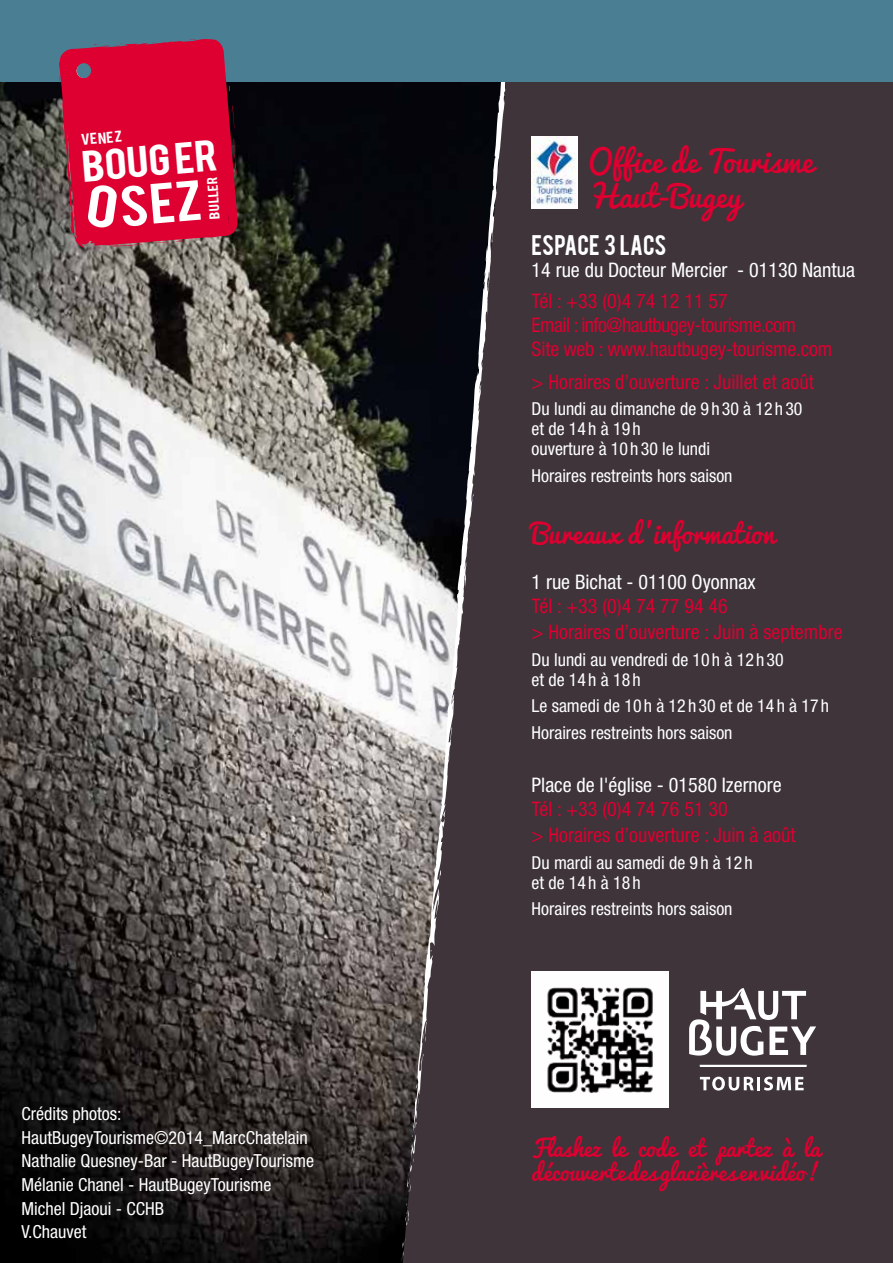
<style>
.page{position:relative;width:893px;height:1263px;background:#fff}
.page>*{position:absolute;margin:0;border:0;box-sizing:border-box;transform-origin:0 0}
.t1{font:34.5px "Bebas";color:#fff;scale:1.23 1}
.t2{font:29.85px/35.7px "Pacifico";color:#dd0030}
.t3{font:26.85px "Pacifico";color:#dd0030}
.t4{font:22.5px/24px "Pacifico";color:#dd0030}
.t5{font:22.35px "Bebas";color:#fff}
.t6{font:condensed 20.1px/24.2px "Helvetica Neue LT Pro";color:#dd0030}
.t7{font:condensed 20.1px "Helvetica Neue LT Pro";color:#fff}
.t8{font:condensed 18px/23.5px "Helvetica Neue LT Pro";color:#fff}
.t9{font:condensed 17.85px/20.1px "Helvetica Neue LT Pro";color:#fff}
.t10{font:12.3px "Bebas";color:#fff;scale:1.23 1}
.t11{font:11.25px "Bebas";color:#fff;scale:1.23 1}
</style>
<div class="page">
<img style="left:0;top:81px;width:403px;height:1182px">
<div style="left:403px;top:81px;width:490px;height:1182px;background:#3e343a"></div>
<svg style="left:700px;top:1077px;width:104px;height:13px"></svg>
<svg style="left:689px;top:988px;width:127px;height:68px"></svg>
<img style="left:532px;top:137px;width:45px;height:72px">
<svg style="left:402px;top:1238px;width:3px;height:25px"></svg>
<svg style="left:413px;top:81px;width:100px;height:1050px;background:#423d42"></svg>
<svg style="left:452px;top:691px;width:4px;height:10px"></svg>
<svg style="left:405px;top:1077px;width:14px;height:150px;background:#413a3c"></svg>
<svg style="left:422px;top:1011px;width:4px;height:34px"></svg>
<svg style="left:430px;top:950px;width:4px;height:9px"></svg>
<svg style="left:434px;top:868px;width:7px;height:13px"></svg>
<svg style="left:462px;top:531px;width:8px;height:14px"></svg>
<div style="left:0;top:0;width:893px;height:81px;background:#4a7e92"></div>
<svg style="left:59px;top:39px;width:179px;height:210px;background:#cc1c43"></svg>
<div style="left:77px;top:63px;width:14px;height:15px;background:#4a7e92;border-radius:50%"></div>
<img style="left:532px;top:971px;width:136px;height:136px">
<p class="t10" style="left:80px;top:131px;width:35px;rotate:-5deg">VENEZ</p>
<h1 class="t1" style="left:80px;top:142px;width:112px;rotate:-5deg">BOUGER</h1>
<p class="t11" style="left:207px;top:220px;width:36px;rotate:-94deg">BULLER</p>
<p class="t8" style="left:22px;top:1102px;width:294px">Crédits photos:<br>HautBugeyTourisme©2014_MarcChatelain<br>Nathalie Quesney-Bar - HautBugeyTourisme<br>Mélanie Chanel - HautBugeyTourisme<br>Michel Djaoui - CCHB<br>V.Chauvet</p>
<h2 class="t2" style="left:589px;top:145px;width:226px">Office de Tourisme<br>Haut-Bugey</h2>
<p class="t5" style="left:532px;top:229px;width:136px">ESPACE 3 LACS</p>
<p class="t7" style="left:532px;top:259px;width:325px">14 rue du Docteur Mercier - 01130 Nantua</p>
<p class="t6" style="left:532px;top:288px;width:302px">Tél : +33 (0)4 74 12 11 57<br>Email : info@hautbugey-tourisme.com<br>Site web : www.hautbugey-tourisme.com</p>
<p class="t6" style="left:532px;top:369px;width:284px">&gt; Horaires d’ouverture : Juillet et août</p>
<p class="t9" style="left:532px;top:399px;width:272px">Du lundi au dimanche de 9 h 30 à 12 h 30 et de 14 h à 19 h<br>ouverture à 10 h 30 le lundi</p>
<p class="t9" style="left:532px;top:465px;width:202px">Horaires restreints hors saison</p>
<h3 class="t3" style="left:532px;top:519px;width:245px">Bureaux d 'information</h3>
<p class="t7" style="left:532px;top:570px;width:225px">1 rue Bichat - 01100 Oyonnax</p>
<p class="t6" style="left:532px;top:592px;width:312px;line-height:26.4px">Tél : +33 (0)4 74 77 94 46<br>&gt; Horaires d’ouverture : Juin à septembre</p>
<p class="t9" style="left:532px;top:649px;width:254px">Du lundi au vendredi de 10 h à 12 h 30 et de 14 h à 18 h</p>
<p class="t9" style="left:532px;top:692px;width:299px;line-height:26.4px">Le samedi de 10 h à 12 h 30 et de 14 h à 17 h<br>Horaires restreints hors saison</p>
<p class="t7" style="left:532px;top:773px;width:252px">Place de l'église - 01580 Izernore</p>
<p class="t6" style="left:532px;top:795px;width:266px;line-height:26.4px">Tél : +33 (0)4 74 76 51 30<br>&gt; Horaires d’ouverture : Juin à août</p>
<p class="t9" style="left:532px;top:852px;width:223px">Du mardi au samedi de 9 h à 12 h et de 14 h à 18 h</p>
<p class="t9" style="left:532px;top:899px;width:202px">Horaires restreints hors saison</p>
<p class="t4" style="left:532px;top:1137px;width:290px">Flashez le code et partez à la découverte des glacières en vidéo !</p>
</div>
